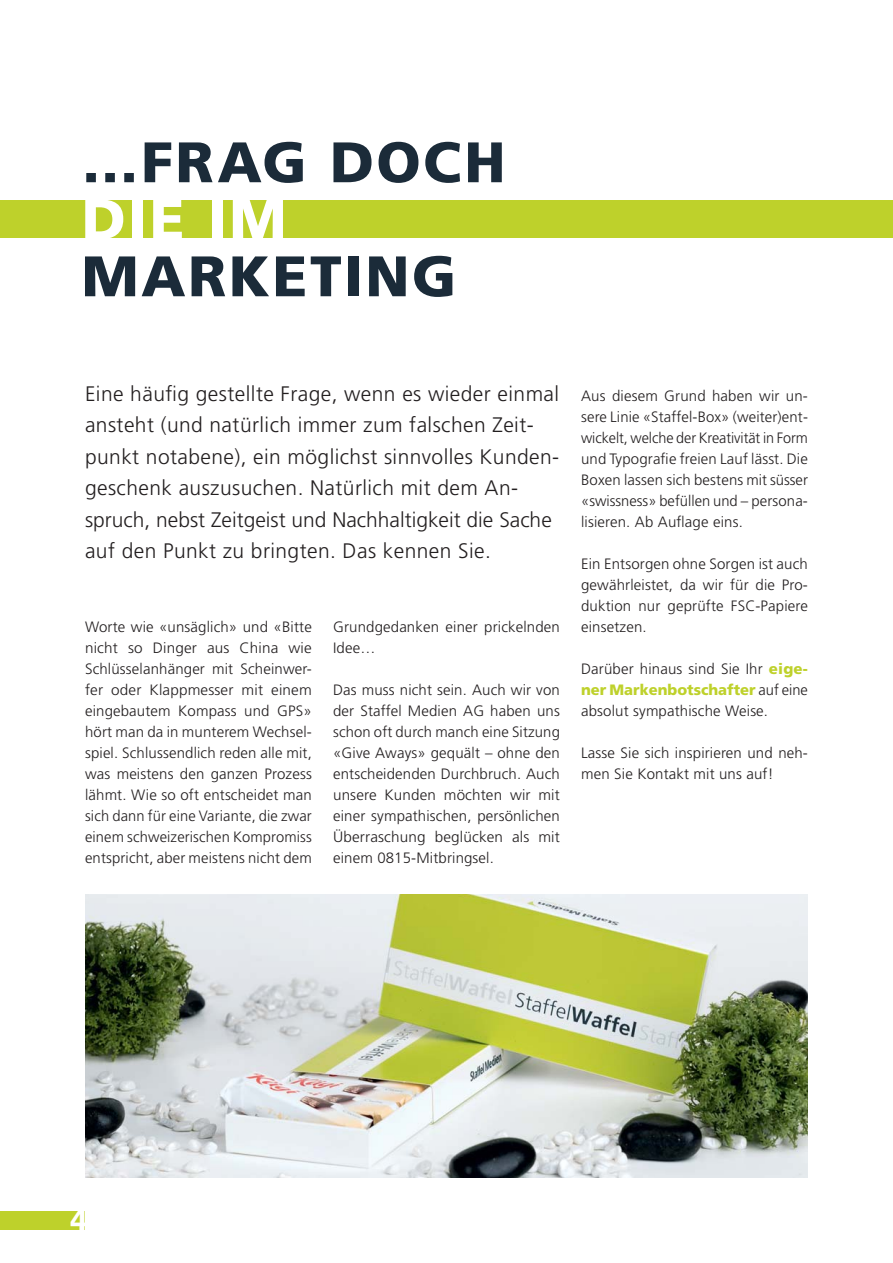
<style>
.page{position:relative;width:893px;height:1263px;background:#fff}
.page>*{position:absolute;margin:0;border:0;box-sizing:border-box;transform-origin:0 0}
.t1{font:900 57px "Frutiger LT Std";letter-spacing:.045em;color:#1b2b39}
.t2{font:900 57px "Frutiger LT Std";color:#fff}
.t3{font:900 28.5px "Frutiger LT Std";color:#fff}
.t4{font:300 21px/31.5px "Frutiger LT Std";letter-spacing:.02em;color:#231f20}
.t5{font:300 15px/21px "Frutiger LT Std";letter-spacing:.01em;color:#231f20;text-align:justify}
.s1{font-weight:900;color:#bed12b}
</style>
<div class="page">
<div style="left:0;top:1211px;width:85px;height:18px;background:#bed12b"></div>
<div style="left:0;top:201px;width:893px;height:37px;background:#bed12b"></div>
<img style="left:85px;top:894px;width:723px;height:284px">
<h1 class="t1" style="left:82px;top:135px;width:425px">…FRAG DOCH</h1>
<h1 class="t2" style="left:82px;top:192px;width:206px">DIE IM</h1>
<h1 class="t1" style="left:82px;top:249px;width:376px">MARKETING</h1>
<p class="t4" style="left:85px;top:379px;width:476px">Eine häufig gestellte Frage, wenn es wieder einmal ansteht (und natürlich immer zum falschen Zeit&shy;punkt notabene), ein möglichst sinnvolles Kunden&shy;geschenk auszusuchen. Natürlich mit dem An&shy;spruch, nebst Zeitgeist und Nachhaltigkeit die Sache auf den Punkt zu bringten. Das kennen Sie.</p>
<p class="t5" style="left:85px;top:617px;width:228px">Worte wie «unsäglich» und «Bitte nicht so Dinger aus China wie Schlüsselanhänger mit Scheinwer&shy;fer oder Klappmesser mit einem eingebautem Kompass und GPS» hört man da in munterem Wechsel&shy;spiel. Schlussendlich reden alle mit, was meistens den ganzen Prozess lähmt. Wie so oft entscheidet man sich dann für eine Variante, die zwar einem schweizerischen Kompromiss entspricht, aber meistens nicht dem</p>
<p class="t5" style="left:333px;top:617px;width:228px">Grundgedanken einer prickelnden<br>Idee…</p>
<p class="t5" style="left:333px;top:680px;width:228px">Das muss nicht sein. Auch wir von der Staffel Medien AG haben uns schon oft durch manch eine Sitzung «Give Aways» gequält – ohne den entscheidenden Durchbruch. Auch unsere Kunden möchten wir mit einer sympathischen, persönlichen Überraschung beglücken als mit einem 0815-Mitbringsel.</p>
<p class="t5" style="left:581px;top:386px;width:228px">Aus diesem Grund haben wir un&shy;sere Linie «Staffel-Box» (weiter)ent&shy;wickelt, welche der Kreativität in Form und Typografie freien Lauf lässt. Die Boxen lassen sich bestens mit süsser «swissness» befüllen und – persona&shy;lisieren. Ab Auflage eins.</p>
<p class="t5" style="left:581px;top:554px;width:228px">Ein Entsorgen ohne Sorgen ist auch gewährleistet, da wir für die Pro&shy;duktion nur geprüfte FSC-Papiere einsetzen.</p>
<p class="t5" style="left:581px;top:659px;width:228px">Darüber hinaus sind Sie Ihr <span class="s1">eige&shy;ner Markenbotschafter</span> auf eine absolut sympathische Weise.</p>
<p class="t5" style="left:581px;top:743px;width:228px">Lasse Sie sich inspirieren und neh&shy;men Sie Kontakt mit uns auf!</p>
<h2 class="t3" style="left:70px;top:1207px;width:19px">4</h2>
</div>
